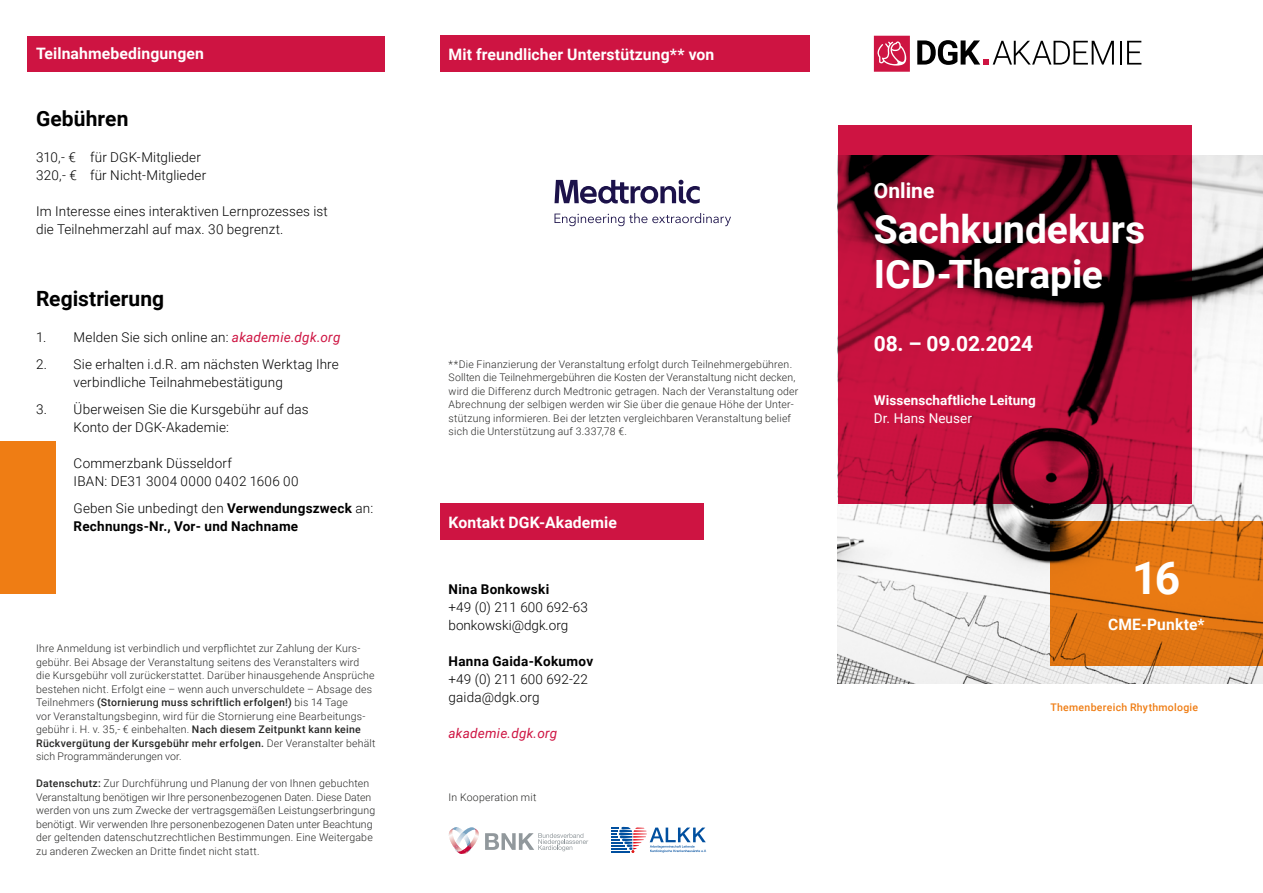
<style>
.page{position:relative;width:1263px;height:893px;background:#fff}
.page>*{position:absolute;margin:0;border:0;box-sizing:border-box;transform-origin:0 0}
.t1{font:700 45px "Roboto";color:#fff}
.t2{font:700 39px/45px "Roboto";color:#fff}
.t3{font:700 21px "Roboto";letter-spacing:.005em;color:#000}
.t4{font:700 21px "Roboto";letter-spacing:-.01em;color:#fff}
.t5{font:700 15.75px "Roboto";letter-spacing:.005em;color:#fff}
.t6{font:300 13.5px/18px "Roboto";letter-spacing:.01em;color:#000}
.t7{font:700 13.5px/18px "Roboto";letter-spacing:.02em;color:#000}
.t8{font:700 13.5px "Roboto";letter-spacing:.005em;color:#fff}
.t9{font:italic 13.5px "Roboto";letter-spacing:.015em;color:#ce1442}
.t10{font:13.5px "Roboto";letter-spacing:.005em;color:#fff}
.t11{font:300 10.5px/13.5px "Roboto";letter-spacing:.02em;color:#282827}
.t12{font:500 10.5px "Roboto";letter-spacing:.025em;color:#ef7d14}
.s1{font-weight:400;font-style:italic;color:#ce1442}
.s2{font-weight:300}
.s3{font-weight:500}
</style>
<div class="page">
<svg style="left:449px;top:827px;width:139px;height:27px"></svg>
<svg style="left:611px;top:827px;width:95px;height:26px"></svg>
<div style="left:440px;top:504px;width:264px;height:36px;background:#ce1442"></div>
<div style="left:440px;top:36px;width:370px;height:36px;background:#ce1442"></div>
<svg style="left:554px;top:213px;width:177px;height:13px"></svg>
<svg style="left:554px;top:180px;width:146px;height:24px"></svg>
<div style="left:28px;top:36px;width:357px;height:35px;background:#ce1442"></div>
<div style="left:0;top:441px;width:56px;height:153px;background:#ef7d14"></div>
<img style="left:838px;top:156px;width:425px;height:528px">
<svg style="left:838px;top:126px;width:353px;height:378px;fill:#c2123e"></svg>
<svg style="left:1050px;top:522px;width:213px;height:144px;fill:#e47713"></svg>
<hr style="left:1119px;top:41px;width:2px;height:24px;background:#000">
<svg style="left:1127px;top:41px;width:14px;height:24px"></svg>
<svg style="left:917px;top:40px;width:197px;height:25px"></svg>
<svg style="left:874px;top:36px;width:36px;height:36px"></svg>
<h3 class="t5" style="left:36px;top:43px;width:169px">Teilnahmebedingungen</h3>
<h3 class="t3" style="left:36px;top:104px;width:94px">Gebühren</h3>
<p class="t6" style="left:36px;top:147px;width:172px">310,- € für DGK-Mitglieder<br>320,- € für Nicht-Mitglieder</p>
<p class="t6" style="left:36px;top:201px;width:293px">Im Interesse eines interaktiven Lernprozesses ist die Teilnehmerzahl auf max. 30 begrenzt.</p>
<h3 class="t3" style="left:36px;top:284px;width:129px">Registrierung</h3>
<p class="t6" style="left:36px;top:327px;width:306px">1. Melden Sie sich online an: <span class="s1">akademie.dgk.org</span></p>
<p class="t6" style="left:74px;top:354px;width:267px;text-indent:-38px">2. Sie erhalten i.d.R. am nächsten Werktag Ihre verbindliche Teilnahmebestätigung</p>
<p class="t6" style="left:74px;top:399px;width:237px;text-indent:-38px">3. Überweisen Sie die Kursgebühr auf das<br>Konto der DGK-Akademie:</p>
<p class="t6" style="left:74px;top:453px;width:227px">Commerzbank Düsseldorf<br>IBAN: DE31 3004 0000 0402 1606 00</p>
<p class="t7" style="left:74px;top:498px;width:301px"><span class="s2">Geben Sie unbedingt den</span> Verwendungszweck <span class="s2">an:<br></span>Rechnungs-Nr., Vor- und Nachname</p>
<p class="t11" style="left:36px;top:641px;width:341px">Ihre Anmeldung ist verbindlich und verpflichtet zur Zahlung der Kurs&shy;gebühr. Bei Absage der Veranstaltung seitens des Veranstalters wird die Kursgebühr voll zurückerstattet. Darüber hinausgehende Ansprüche bestehen nicht. Erfolgt eine – wenn auch unverschuldete – Absage des Teilnehmers <span class="s3">(Stornierung muss schriftlich erfolgen!)</span> bis 14 Tage<br>vor Veranstaltungsbeginn, wird für die Stornierung eine Bearbeitungs&shy;gebühr i. H. v. 35,- € einbehalten. <span class="s3">Nach diesem Zeitpunkt kann keine Rückvergütung der Kursgebühr mehr erfolgen.</span> Der Veranstalter behält sich Programmänderungen vor.</p>
<p class="t11" style="left:36px;top:776px;width:340px"><span class="s3">Datenschutz:</span> Zur Durchführung und Planung der von Ihnen gebuchten Veranstaltung benötigen wir Ihre personenbezogenen Daten. Diese Daten werden von uns zum Zwecke der vertragsgemäßen Leistungserbringung benötigt. Wir verwenden Ihre personenbezogenen Daten unter Beachtung der geltenden datenschutzrechtlichen Bestimmungen. Eine Weitergabe zu anderen Zwecken an Dritte findet nicht statt.</p>
<h3 class="t5" style="left:449px;top:43px;width:267px">Mit freundlicher Unterstützung** von</h3>
<p class="t11" style="left:449px;top:357px;width:351px">**Die Finanzierung der Veranstaltung erfolgt durch Teilnehmergebühren.<br>Sollten die Teilnehmergebühren die Kosten der Veranstaltung nicht decken, wird die Differenz durch Medtronic getragen. Nach der Veranstaltung oder Abrechnung der selbigen werden wir Sie über die genaue Höhe der Unter&shy;stützung informieren. Bei der letzten vergleichbaren Veranstaltung belief sich die Unterstützung auf 3.337,78 €.</p>
<h3 class="t5" style="left:449px;top:511px;width:170px">Kontakt DGK-Akademie</h3>
<p class="t7" style="left:449px;top:579px;width:102px">Nina Bonkowski</p>
<p class="t6" style="left:449px;top:597px;width:141px">+49 (0) 211 600 692-63 bonkowski@dgk.org</p>
<p class="t7" style="left:449px;top:651px;width:146px">Hanna Gaida-Kokumov</p>
<p class="t6" style="left:449px;top:669px;width:141px">+49 (0) 211 600 692-22 gaida@dgk.org</p>
<p class="t9" style="left:449px;top:723px;width:110px">akademie.dgk.org</p>
<p class="t11" style="left:449px;top:790px;width:89px">In Kooperation mit</p>
<h3 class="t4" style="left:874px;top:176px;width:62px">Online</h3>
<h2 class="t2" style="left:874px;top:205px;width:273px">Sachkundekurs<br>ICD-Therapie</h2>
<h3 class="t4" style="left:874px;top:329px;width:161px">08. – 09.02.2024</h3>
<p class="t8" style="left:874px;top:390px;width:163px">Wissenschaftliche Leitung</p>
<p class="t10" style="left:874px;top:408px;width:100px">Dr. Hans Neuser</p>
<h1 class="t1" style="left:1132px;top:546px;width:50px">16</h1>
<h3 class="t5" style="left:1108px;top:613px;width:98px">CME-Punkte*</h3>
<p class="t12" style="left:1050px;top:700px;width:149px">Themenbereich Rhythmologie</p>
</div>
